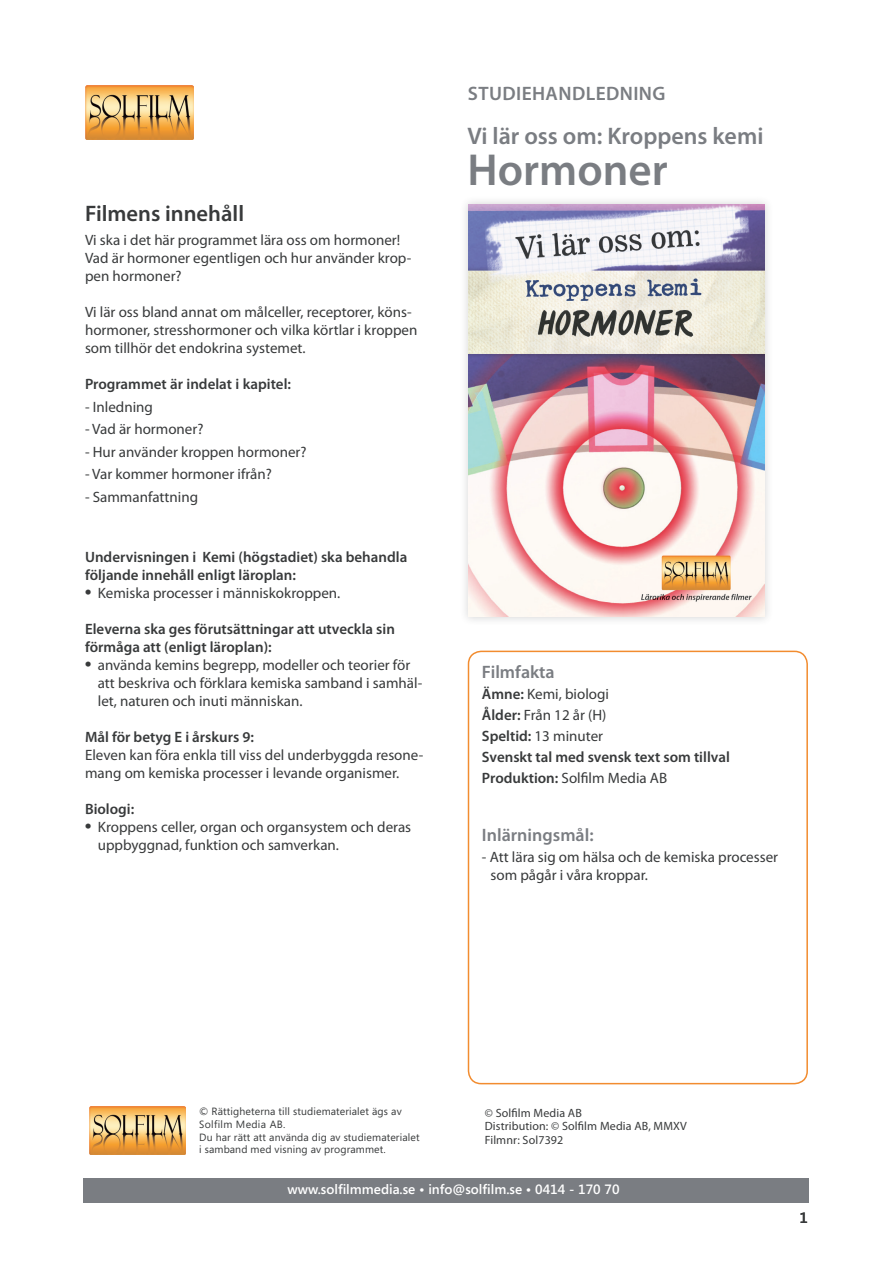
<style>
.page{position:relative;width:893px;height:1263px;background:#fff}
.page>*{position:absolute;margin:0;border:0;box-sizing:border-box;transform-origin:0 0}
.t1{font:600 45px "Myriad Pro";color:#7a7d82}
.t2{font:600 24px "Myriad Pro";color:#7a7d82}
.t3{font:600 22.5px "Myriad Pro";color:#383a3b}
.t4{font:600 19.5px "Myriad Pro";letter-spacing:.02em;color:#7a7d82}
.t5{font:600 18px "Myriad Pro";color:#7a7d82}
.t6{font:15px/18px "Myriad Pro";color:#383a3b}
.credits___names___wh{font:600 15px/18px "Myriad Pro";color:#383a3b}
.t7{font:600 15px "Segoe Media Center";color:#383a3b}
.t8{font:600 13.5px "Segoe Media Center";color:#fff}
.t9{font:12px "Myriad Pro";letter-spacing:.01em;color:#383a3b}
.t10{font:10.5px/12.6px "Segoe Media Center";letter-spacing:.01em;color:#383a3b}
.s1{font-family:"Times";font-size:18px}
.s2{font-weight:600}
</style>
<div class="page">
<div style="left:84px;top:1178px;width:725px;height:24px;background:#7a7d82"></div>
<img style="left:85px;top:85px;width:109px;height:54px">
<div style="left:468px;top:651px;width:340px;height:433px;border:2px solid #f28c2f;border-radius:13px"></div>
<div style="left:459px;top:195px;width:315px;height:431px;background:#f7f7f7"></div>
<img style="left:468px;top:204px;width:297px;height:413px">
<img style="left:90px;top:1106px;width:96px;height:48px">
<p class="t3" style="left:85px;top:201px;width:161px">Filmens innehåll</p>
<p class="t6" style="left:85px;top:231px;width:328px">Vi ska i det här programmet lära oss om hormoner!<br>Vad är hormoner egentligen och hur använder krop&shy;pen hormoner?</p>
<p class="t6" style="left:85px;top:303px;width:334px">Vi lär oss bland annat om målceller, receptorer, köns&shy;hormoner, stresshormoner och vilka körtlar i kroppen som tillhör det endokrina systemet.</p>
<p class="credits___names___wh" style="left:85px;top:375px;width:208px">Programmet är indelat i kapitel:</p>
<p class="t6" style="left:85px;top:398px;width:69px">- Inledning</p>
<p class="t6" style="left:85px;top:420px;width:120px">- Vad är hormoner?</p>
<p class="t6" style="left:85px;top:443px;width:223px">- Hur använder kroppen hormoner?</p>
<p class="t6" style="left:85px;top:465px;width:188px">- Var kommer hormoner ifrån?</p>
<p class="t6" style="left:85px;top:488px;width:115px">- Sammanfattning</p>
<p class="credits___names___wh" style="left:85px;top:548px;width:324px">Undervisningen i Kemi (högstadiet) ska behandla följande innehåll enligt läroplan:</p>
<p class="t6" style="left:85px;top:584px;width:257px"><span class="s1">•</span> Kemiska processer i människokroppen.</p>
<p class="credits___names___wh" style="left:85px;top:620px;width:311px">Eleverna ska ges förutsättningar att utveckla sin förmåga att (enligt läroplan):</p>
<p class="t6" style="left:98px;top:656px;width:326px;text-indent:-13px"><span class="s1">•</span> använda kemins begrepp, modeller och teorier för att beskriva och förklara kemiska samband i samhäl&shy;let, naturen och inuti människan.</p>
<p class="credits___names___wh" style="left:85px;top:728px;width:170px">Mål för betyg E i årskurs 9:</p>
<p class="t6" style="left:85px;top:746px;width:340px">Eleven kan föra enkla till viss del underbyggda resone&shy;mang om kemiska processer i levande organismer.</p>
<p class="credits___names___wh" style="left:85px;top:800px;width:51px">Biologi:</p>
<p class="t6" style="left:98px;top:818px;width:315px;text-indent:-13px"><span class="s1">•</span> Kroppens celler, organ och organsystem och deras uppbyggnad, funktion och samverkan.</p>
<h3 class="t4" style="left:468px;top:82px;width:199px">STUDIEHANDLEDNING</h3>
<p class="t2" style="left:468px;top:123px;width:297px">Vi lär oss om: Kroppens kemi</p>
<p class="t1" style="left:468px;top:145px;width:202px">Hormoner</p>
<p class="t5" style="left:482px;top:662px;width:74px">Filmfakta</p>
<p class="t6" style="left:482px;top:685px;width:128px"><span class="s2">Ämne:</span> Kemi, biologi</p>
<p class="t6" style="left:482px;top:706px;width:126px"><span class="s2">Ålder:</span> Från 12 år (H)</p>
<p class="t6" style="left:482px;top:727px;width:123px"><span class="s2">Speltid:</span> 13 minuter</p>
<p class="credits___names___wh" style="left:482px;top:748px;width:249px">Svenskt tal med svensk text som tillval</p>
<p class="t6" style="left:482px;top:769px;width:187px"><span class="s2">Produktion:</span> Solfilm Media AB</p>
<p class="t5" style="left:482px;top:824px;width:113px">Inlärningsmål:</p>
<p class="t6" style="left:482px;top:848px;width:298px">- Att lära sig om hälsa och de kemiska processer</p>
<p class="t6" style="left:490px;top:866px;width:159px">som pågår i våra kroppar.</p>
<p class="t10" style="left:199px;top:1105px;width:222px">© Rättigheterna till studiematerialet ägs av Solfilm Media AB.<br>Du har rätt att använda dig av studiematerialet i samband med visning av programmet.</p>
<p class="t9" style="left:485px;top:1106px;width:99px">© Solfilm Media AB</p>
<p class="t9" style="left:485px;top:1120px;width:204px">Distribution: © Solfilm Media AB, MMXV</p>
<p class="t9" style="left:485px;top:1133px;width:80px">Filmnr: Sol7392</p>
<p class="t8" style="left:287px;top:1181px;width:334px">www.solfilmmedia.se • info@solfilm.se • 0414 - 170 70</p>
<p class="t7" style="left:800px;top:1209px;width:10px">1</p>
</div>
